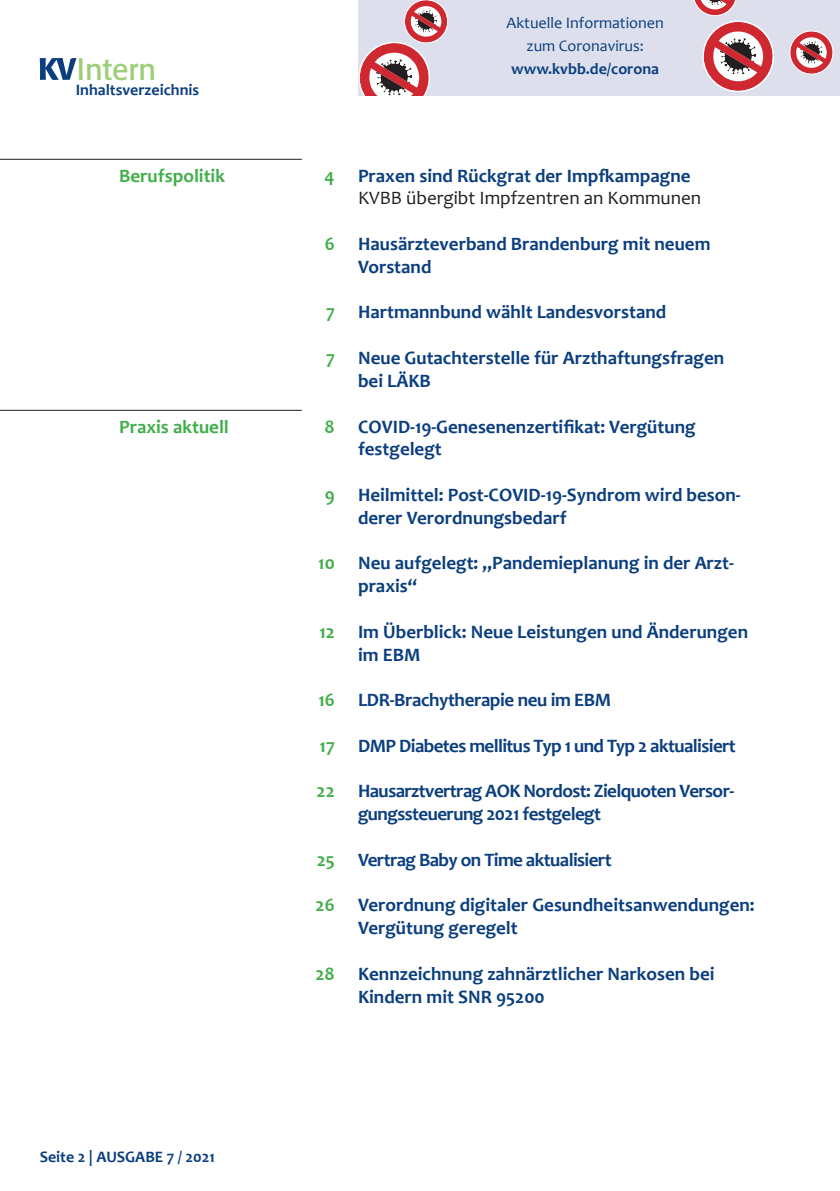
<style>
.page{position:relative;width:840px;height:1191px;background:#fff}
.page>*{position:absolute;margin:0;border:0;box-sizing:border-box;transform-origin:0 0}
.t1{font:30.8px "Formata";color:#9cce77}
.t2{font:700 19px/22.8px "Candara";color:#0a3e7e}
.t3{font:700 19px/22.8px "Candara";letter-spacing:-.03em;color:#0a3e7e}
.t4{font:700 19px "Candara";color:#40ae49}
.t5{font:19px "Candara";color:#231f20}
.t6{font:700 19px "Candara";letter-spacing:-.02em;color:#0a3e7e}
.t7{font:700 16px "Candara";color:#0a3e7e}
.t8{font:16px/22.8px "Candara";color:#0a3e7e;text-align:center}
</style>
<div class="page">
<svg style="left:40px;top:58px;width:36px;height:22px"></svg>
<hr style="left:0;top:159px;width:301px;height:1px;background:#231f20">
<div style="left:358px;top:0;width:480px;height:96px;background:#dde0ec"></div>
<svg style="left:789px;top:31px;width:44px;height:43px"></svg>
<svg style="left:694px;top:0;width:80px;height:92px"></svg>
<svg style="left:358px;top:0;width:90px;height:96px"></svg>
<hr style="left:0;top:410px;width:301px;height:1px;background:#231f20">
<h1 class="t1" style="left:77px;top:50px;width:81px">Intern</h1>
<p class="t7" style="left:76px;top:80px;width:125px">Inhaltsverzeichnis</p>
<p class="t8" style="left:506px;top:11px;width:159px">Aktuelle Informationen zum Coronavirus:</p>
<p class="t7" style="left:511px;top:58px;width:149px">www.kvbb.de/corona</p>
<p class="t4" style="left:119px;top:163px;width:107px">Berufspolitik</p>
<p class="t4" style="left:324px;top:163px;width:12px">4</p>
<p class="t4" style="left:324px;top:232px;width:12px">6</p>
<p class="t4" style="left:326px;top:300px;width:10px">7</p>
<p class="t4" style="left:326px;top:346px;width:10px">7</p>
<p class="t4" style="left:119px;top:414px;width:111px">Praxis aktuell</p>
<p class="t4" style="left:324px;top:414px;width:12px">8</p>
<p class="t4" style="left:324px;top:483px;width:12px">9</p>
<p class="t4" style="left:318px;top:551px;width:18px">10</p>
<p class="t4" style="left:319px;top:619px;width:17px">12</p>
<p class="t4" style="left:318px;top:688px;width:18px">16</p>
<p class="t4" style="left:319px;top:733px;width:17px">17</p>
<p class="t4" style="left:316px;top:779px;width:20px">22</p>
<p class="t4" style="left:316px;top:847px;width:20px">25</p>
<p class="t4" style="left:315px;top:893px;width:21px">26</p>
<p class="t4" style="left:315px;top:961px;width:21px">28</p>
<p class="t2" style="left:358px;top:164px;width:334px">Praxen sind Rückgrat der Impfkampagne</p>
<p class="t5" style="left:358px;top:186px;width:344px">KVBB übergibt Impfzentren an Kommunen</p>
<p class="t2" style="left:358px;top:232px;width:354px">Hausärzteverband Brandenburg mit neuem<br>Vorstand</p>
<p class="t2" style="left:358px;top:301px;width:309px">Hartmannbund wählt Landesvorstand</p>
<p class="t2" style="left:358px;top:346px;width:367px">Neue Gutachterstelle für Arzthaftungsfragen bei LÄKB</p>
<p class="t2" style="left:358px;top:415px;width:339px">COVID-19-Genesenenzertifikat: Vergütung festgelegt</p>
<p class="t2" style="left:358px;top:483px;width:384px">Heilmittel: Post-COVID-19-Syndrom wird beson&shy;derer Verordnungsbedarf</p>
<p class="t2" style="left:358px;top:551px;width:377px">Neu aufgelegt: „Pandemieplanung in der Arzt&shy;praxis“</p>
<p class="t2" style="left:358px;top:620px;width:391px">Im Überblick: Neue Leistungen und Änderungen im EBM</p>
<p class="t6" style="left:358px;top:688px;width:255px">LDR-Brachytherapie neu im EBM</p>
<p class="t3" style="left:358px;top:734px;width:379px">DMP Diabetes mellitus Typ 1 und Typ 2 aktualisiert</p>
<p class="t3" style="left:358px;top:779px;width:377px">Hausarztvertrag AOK Nordost: Zielquoten Versor&shy;gungssteuerung 2021 festgelegt</p>
<p class="t3" style="left:358px;top:848px;width:255px">Vertrag Baby on Time aktualisiert</p>
<p class="t2" style="left:358px;top:893px;width:398px">Verordnung digitaler Gesundheitsanwendungen:<br>Vergütung geregelt</p>
<p class="t2" style="left:358px;top:962px;width:358px">Kennzeichnung zahnärztlicher Narkosen bei<br>Kindern mit SNR 95200</p>
<p class="t7" style="left:40px;top:1147px;width:176px">Seite 2 | AUSGABE 7 / 2021</p>
</div>
